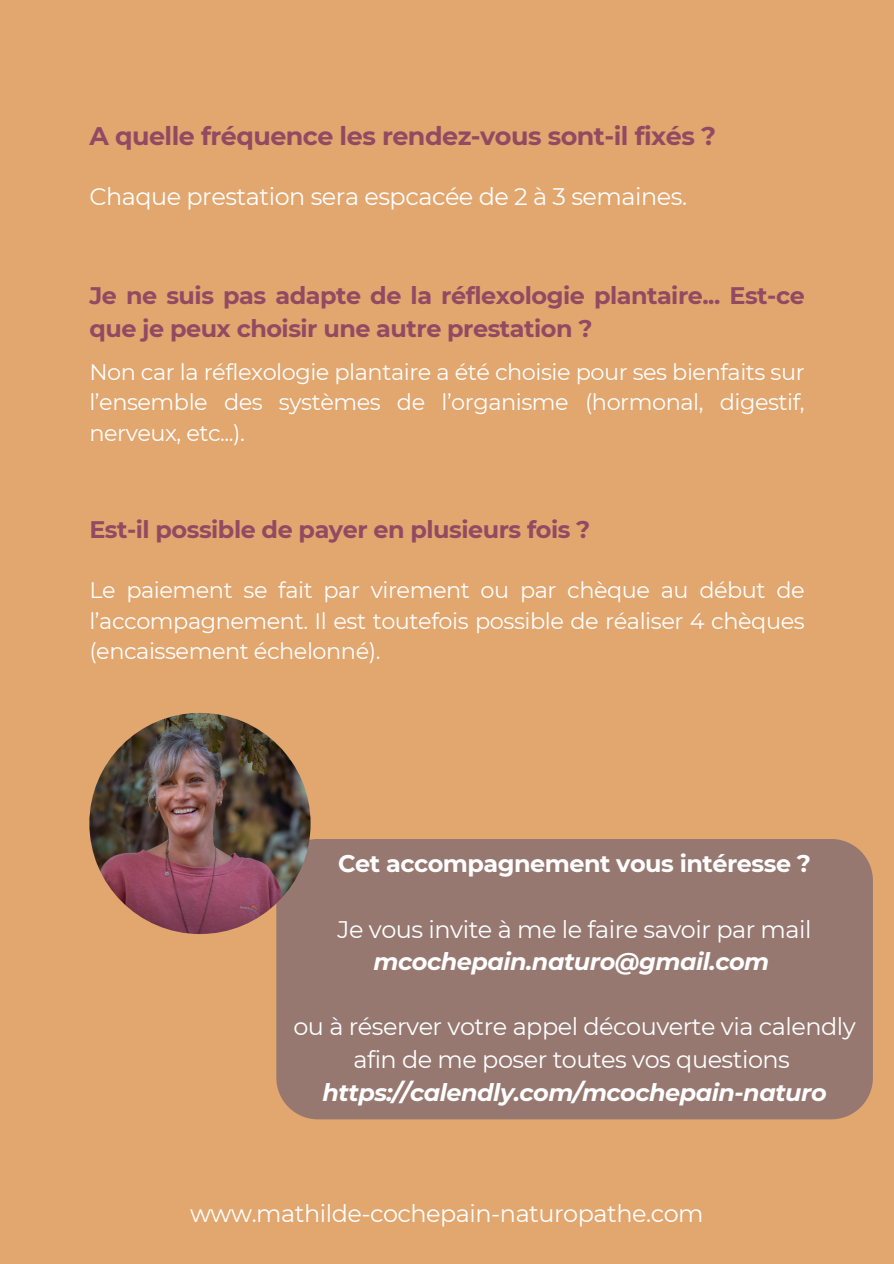
<style>
.page{position:relative;width:894px;height:1264px;background:#fff}
.page>*{position:absolute;margin:0;border:0;box-sizing:border-box;transform-origin:0 0}
.t1{font:700 25.35px "Montserrat";letter-spacing:-.02em;color:#924a62}
.t2{font:23.85px/32.7px "Montserrat";letter-spacing:-.02em;color:#fff;text-align:center}
.t3{font:700 23.85px/32.7px "Montserrat";letter-spacing:-.02em;color:#924a62}
.t4{font:700 23.85px "Montserrat";letter-spacing:-.02em;color:#fff}
.t5{font:22.35px/30.3px "Montserrat";letter-spacing:-.02em;color:#fff;text-align:justify}
.s1{font-weight:700;font-style:italic}
</style>
<div class="page">
<div style="left:0;top:0;width:893px;height:1263px;background:#e2a66f"></div>
<div style="left:276px;top:839px;width:596px;height:280px;background:#967871"></div>
<img style="left:89px;top:713px;width:221px;height:221px;border-radius:50%">
<h2 class="t1" style="left:89px;top:120px;width:628px">A quelle fréquence les rendez-vous sont-il fixés ?</h2>
<h2 class="t2" style="left:89px;top:180px;width:599px">Chaque prestation sera espcacée de 2 à 3 semaines.</h2>
<p class="t3" style="left:89px;top:279px;width:716px">Je ne suis pas adapte de la réflexologie plantaire... Est-ce que je peux choisir une autre prestation ?</p>
<h1 class="t5" style="left:89px;top:356px;width:716px">Non car la réflexologie plantaire a été choisie pour ses bienfaits sur l’ensemble des systèmes de l’organisme (hormonal, digestif, nerveux, etc...).</h1>
<h1 class="t3" style="left:89px;top:513px;width:502px">Est-il possible de payer en plusieurs fois ?</h1>
<p class="t5" style="left:89px;top:575px;width:716px">Le paiement se fait par virement ou par chèque au début de l’accompagnement. Il est toutefois possible de réaliser 4 chèques (encaissement échelonné).</p>
<h1 class="t4" style="left:338px;top:849px;width:474px">Cet accompagnement vous intéresse ?</h1>
<h2 class="t2" style="left:337px;top:912px;width:475px">Je vous invite à me le faire savoir par mail <span class="s1">mcochepain.naturo@gmail.com</span></h2>
<h1 class="t2" style="left:293px;top:1010px;width:563px">ou à réserver votre appel découverte via calendly afin de me poser toutes vos questions <span class="s1">https://calendly.com/mcochepain-naturo</span></h1>
<h2 class="t2" style="left:190px;top:1196px;width:515px">www.mathilde-cochepain-naturopathe.com</h2>
</div>
